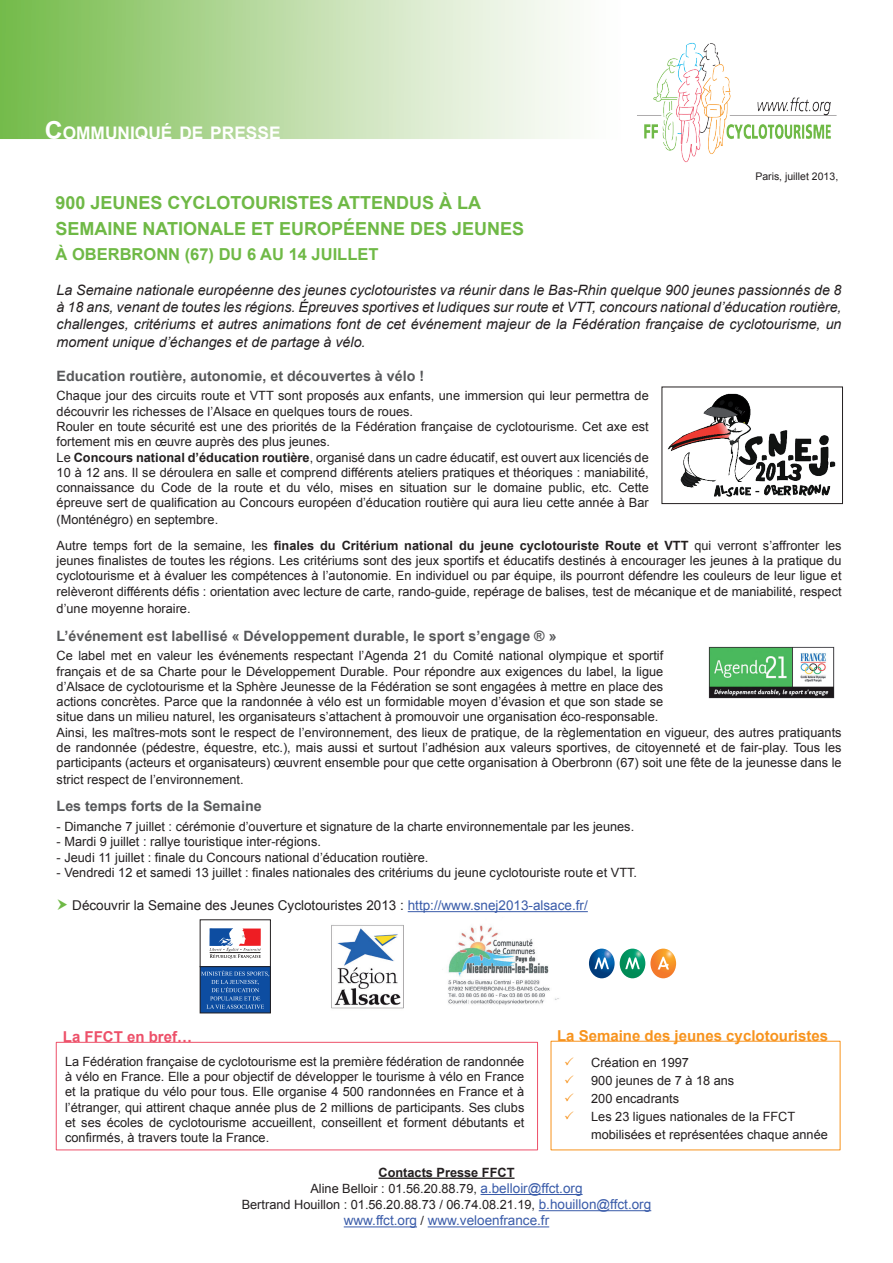
<style>
.page{position:relative;width:893px;height:1263px;background:#fff}
.page>*{position:absolute;margin:0;border:0;box-sizing:border-box;transform-origin:0 0}
.t1{font:700 18px/25.2px "Arial";color:#6fb946}
.t2{font:700 17.4px "Arial";color:#fff}
.t3{font:700 16.5px "Arial";color:#6fb946}
.t4{font:700 15px "Arial";color:#f7931d}
.t5{font:700 15px "Arial";color:#ed5069}
.t6{font:italic 14.25px/17.1px "Arial";color:#231f20;text-align:justify}
.t7{font:700 14.25px "Arial";color:#57585a}
.t8{font:13.5px "Arial";color:#231f20}
.t9{font:13.5px "Arial";color:#395ba9}
.t10{font:12.75px/15.5px "Arial";color:#231f20}
.t11{font:10.5px "Arial";color:#231f20}
.s1{font-size:24.75px}
.s2{font-weight:700}
.s3{color:#395ba9}
.s4{color:#f7931d}
.s5{font-size:13.5px;color:#395ba9}
.s6{font-size:12.75px;color:#231f20}
</style>
<div class="page">
<hr style="left:408px;top:911px;width:180px;height:1px;background:#395ba9">
<img style="left:708px;top:646px;width:127px;height:53px">
<img style="left:668px;top:393px;width:168px;height:104px">
<div style="left:662px;top:387px;width:181px;height:117px;border:1px solid #231f20"></div>
<img style="left:331px;top:925px;width:73px;height:84px">
<svg style="left:209px;top:928px;width:52px;height:31px"></svg>
<div style="left:200px;top:967px;width:70px;height:46px;background:#0d4da1"></div>
<div style="left:200px;top:966px;width:71px;height:47px;border:1px solid #231f20"></div>
<svg style="left:201px;top:970px;width:68px;height:39px"></svg>
<svg style="left:589px;top:948px;width:87px;height:30px"></svg>
<img style="left:448px;top:925px;width:111px;height:80px">
<hr style="left:378px;top:1177px;width:136px;height:2px;background:#231f20">
<hr style="left:481px;top:1194px;width:102px;height:1px;background:#395ba9">
<hr style="left:539px;top:1210px;width:112px;height:1px;background:#395ba9">
<hr style="left:344px;top:1226px;width:73px;height:1px;background:#395ba9">
<hr style="left:428px;top:1226px;width:121px;height:1px;background:#395ba9">
<div style="left:56px;top:1042px;width:482px;height:108px;border:1px solid #ed5069"></div>
<svg style="left:0;top:0;width:569px;height:139px;background:#badca4"></svg>
<img style="left:637px;top:42px;width:200px;height:121px">
<h2 class="t2" style="left:45px;top:121px;width:237px"><span class="s1">C</span>OMMUNIQUÉ DE PRESSE</h2>
<h1 class="t1" style="left:55px;top:191px;width:470px">900 jeunes cyc lotouristes attendus à la<br>Semaine nationale et européenne des jeunes</h1>
<p class="t3" style="left:55px;top:243px;width:320px">à Oberbronn (67) du 6 au 14 juillet</p>
<p class="t11" style="left:755px;top:170px;width:84px">Paris, juillet 2013,</p>
<p class="t6" style="left:57px;top:282px;width:786px">La Semaine nationale européenne des jeunes cyclotouristes va réunir dans le Bas-Rhin quelque 900 jeunes passionnés de 8 à 18 ans, venant de toutes les régions. Épreuves sportives et ludiques sur route et VTT, concours national d’éducation routière, challenges, critériums et autres animations font de cet événement majeur de la Fédération française de cyclotourisme, un moment unique d’échanges et de partage à vélo.</p>
<p class="t7" style="left:57px;top:366px;width:369px">Education routière, autonomie, et découvertes à vélo !</p>
<p class="t10" style="left:57px;top:388px;width:594px">Chaque jour des circuits route et VTT sont proposés aux enfants, une immersion qui leur permettra de découvrir les richesses de l’Alsace en quelques tours de roues.<br>Rouler en toute sécurité est une des priorités de la Fédération française de cyclotourisme. Cet axe est fortement mis en œuvre auprès des plus jeunes.<br>Le <span class="s2">Concours national d’éducation routière</span>, organisé dans un cadre éducatif, est ouvert aux licenciés de 10 à 12 ans. Il se déroulera en salle et comprend différents ateliers pratiques et théoriques : maniabilité, connaissance du Code de la route et du vélo, mises en situation sur le domaine public, etc. Cette épreuve sert de qualification au Concours européen d’éducation routière qui aura lieu cette année à Bar (Monténégro) en septembre.</p>
<p class="t10" style="left:57px;top:538px;width:786px;text-align:justify">Autre temps fort de la semaine, les <span class="s2">finales du Critérium national du jeune cyclotouriste Route et VTT</span> qui verront s’affronter les jeunes finalistes de toutes les régions. Les critériums sont des jeux sportifs et éducatifs destinés à encourager les jeunes à la pratique du cyclotourisme et à évaluer les compétences à l’autonomie. En individuel ou par équipe, ils pourront défendre les couleurs de leur ligue et relèveront différents défis : orientation avec lecture de carte, rando-guide, repérage de balises, test de mécanique et de maniabilité, respect</p>
<p class="t10" style="left:57px;top:601px;width:135px">d’une moyenne horaire.</p>
<p class="t7" style="left:57px;top:626px;width:501px">L’événement est labellisé « Développement durable, le sport s’engage ® »</p>
<p class="t10" style="left:57px;top:648px;width:786px">Ce label met en valeur les événements respectant l’Agenda 21 du Comité national olympique et sportif<br>français et de sa Charte pour le Développement Durable. Pour répondre aux exigences du label, la ligue<br>d’Alsace de cyclotourisme et la Sphère Jeunesse de la Fédération se sont engagées à mettre en place des<br>actions concrètes. Parce que la randonnée à vélo est un formidable moyen d’évasion et que son stade se<br>situe dans un milieu naturel, les organisateurs s’attachent à promouvoir une organisation éco-responsable.<br>Ainsi, les maîtres-mots sont le respect de l’environnement, des lieux de pratique, de la règlementation en vigueur, des autres pratiquants de randonnée (pédestre, équestre, etc.), mais aussi et surtout l’adhésion aux valeurs sportives, de citoyenneté et de fair-play. Tous les participants (acteurs et organisateurs) œuvrent ensemble pour que cette organisation à Oberbronn (67) soit une fête de la jeunesse dans le strict respect de l’environnement.</p>
<p class="t7" style="left:57px;top:797px;width:207px">Les temps forts de la Semaine</p>
<p class="t10" style="left:57px;top:819px;width:579px">- Dimanche 7 juillet : cérémonie d’ouverture et signature de la charte environnementale par les jeunes.</p>
<p class="t10" style="left:57px;top:834px;width:266px">- Mardi 9 juillet : rallye touristique inter-régions.</p>
<p class="t10" style="left:57px;top:849px;width:373px">- Jeudi 11 juillet : finale du Concours national d’éducation routière.</p>
<p class="t10" style="left:57px;top:865px;width:582px">- Vendredi 12 et samedi 13 juillet : finales nationales des critériums du jeune cyclotouriste route et VTT.</p>
<p class="t8" style="left:72px;top:897px;width:517px">Découvrir la Semaine des Jeunes Cyclotouristes 2013 : <span class="s3">http://www.snej2013-alsace.fr/</span></p>
<p class="t5" style="left:63px;top:1027px;width:131px">La FFCT en bref…</p>
<p class="t10" style="left:65px;top:1054px;width:461px;text-align:justify">La Fédération française de cyclotourisme est la première fédération de randonnée à vélo en France. Elle a pour objectif de développer le tourisme à vélo en France et la pratique du vélo pour tous. Elle organise 4 500 randonnées en France et à l’étranger, qui attirent chaque année plus de 2 millions de participants. Ses clubs et ses écoles de cyclotourisme accueillent, conseillent et forment débutants et confirmés, à travers toute la France.</p>
<p class="t4" style="left:557px;top:1026px;width:272px">La Semaine des jeunes cyclotouristes</p>
<p class="t10" style="left:564px;top:1055px;width:126px"><span class="s4">✓</span> Création en 1997</p>
<p class="t10" style="left:564px;top:1073px;width:172px"><span class="s4">✓</span> 900 jeunes de 7 à 18 ans</p>
<p class="t10" style="left:564px;top:1091px;width:116px"><span class="s4">✓</span> 200 encadrants</p>
<p class="t10" style="left:591px;top:1108px;width:238px;line-height:18px;text-indent:-27px"><span class="s4">✓</span> Les 23 ligues nationales de la FFCT mobilisées et représentées chaque année</p>
<p class="t10" style="left:242px;top:1164px;width:411px;line-height:16.2px;text-align:center"><span class="s2">Contacts Presse FFCT<br></span>Aline Belloir : 01.56.20.88.79, <span class="s5">a.belloir@ffct.org<br></span>Bertrand Houillon : 01.56.20.88.73 / 06.74.08.21.19, <span class="s5">b.houillon@ffct.org</span></p>
<p class="t9" style="left:344px;top:1212px;width:207px">www.ffct.org <span class="s6">/</span> www.veloenfrance.fr</p>
</div>
